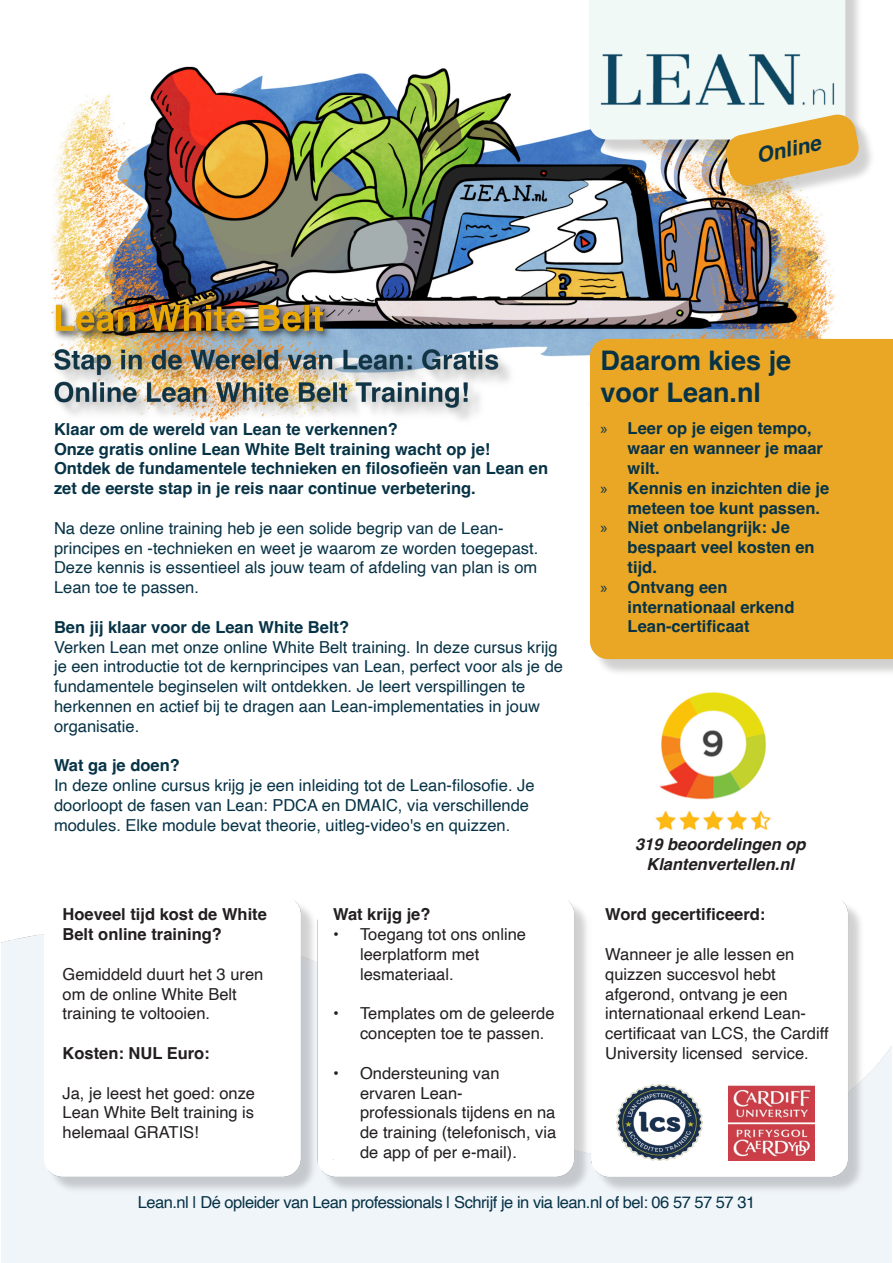
<style>
.page{position:relative;width:893px;height:1263px;background:#fff}
.page>*{position:absolute;margin:0;border:0;box-sizing:border-box;transform-origin:0 0}
.t1{font:700 27px/32.4px "Helvetica";color:#073346}
.t2{font:italic 700 21px "Helvetica";color:#073346}
.t3{font:16.5px/19.8px "Helvetica";color:#073346}
.t4{font:16.5px/19.8px "Helvetica";color:#231f20}
.t5{font:700 16.5px/19.8px "Helvetica";color:#073346}
.t6{font:700 16.5px/19.8px "Helvetica";color:#231f20}
.t7{font:16.5px "Helvetica";letter-spacing:-.03em;color:#073346}
.t8{font:italic 700 16.5px/19.8px "Helvetica";color:#231f20;text-align:center}
.s1{font-family:"Myriad Pro";font-weight:400}
</style>
<div class="page">
<img style="left:51px;top:66px;width:791px;height:366px">
<img style="left:45px;top:900px;width:819px;height:293px">
<img style="left:729px;top:1085px;width:86px;height:75px">
<img style="left:617px;top:1085px;width:86px;height:75px">
<img style="left:52px;top:301px;width:465px;height:126px">
<img style="left:655px;top:692px;width:116px;height:139px">
<img style="left:730px;top:125px;width:142px;height:77px">
<svg style="left:589px;top:0;width:271px;height:187px"></svg>
<div style="left:590px;top:339px;width:303px;height:320px;background:#eaa725"></div>
<p class="t2" style="left:755px;top:148px;width:67px;rotate:-12deg">Online</p>
<p class="t5" style="left:54px;top:420px;width:496px">Klaar om de wereld van Lean te verkennen?<br>Onze gratis online Lean White Belt training wacht op je!<br>Ontdek de fundamentele technieken en filosofieën van Lean en zet de eerste stap in je reis naar continue verbetering.</p>
<p class="t3" style="left:54px;top:519px;width:486px">Na deze online training heb je een solide begrip van de Lean&shy;principes en -technieken en weet je waarom ze worden toegepast.<br>Deze kennis is essentieel als jouw team of afdeling van plan is om Lean toe te passen.</p>
<p class="t5" style="left:54px;top:618px;width:297px">Ben jĳ klaar voor de Lean White Belt?</p>
<p class="t3" style="left:54px;top:638px;width:511px">Verken Lean met onze online White Belt training. In deze cursus krĳg je een introductie tot de kernprincipes van Lean, perfect voor als je de fundamentele beginselen wilt ontdekken. Je leert verspillingen te herkennen en actief bĳ te dragen aan Lean-implementaties in jouw organisatie.</p>
<p class="t5" style="left:54px;top:757px;width:127px">Wat ga je doen?</p>
<p class="t3" style="left:54px;top:776px;width:482px">In deze online cursus krĳg je een inleiding tot de Lean-filosofie. Je doorloopt de fasen van Lean: PDCA en DMAIC, via verschillende modules. Elke module bevat theorie, uitleg-video's en quizzen.</p>
<p class="t6" style="left:63px;top:906px;width:206px">Hoeveel tĳd kost de White<br>Belt online training?</p>
<p class="t4" style="left:63px;top:965px;width:202px">Gemiddeld duurt het 3 uren om de online White Belt training te voltooien.</p>
<p class="t6" style="left:63px;top:1044px;width:149px">Kosten: NUL Euro:</p>
<p class="t4" style="left:63px;top:1084px;width:194px;text-align:justify">Ja, je leest het goed: onze Lean White Belt training is helemaal GRATIS!</p>
<p class="t6" style="left:333px;top:906px;width:99px">Wat krĳg je?</p>
<p class="t4" style="left:360px;top:925px;width:168px;text-indent:-27px">• Toegang tot ons online leerplatform met lesmateriaal.</p>
<p class="t4" style="left:360px;top:1005px;width:196px;text-indent:-27px">• Templates om de geleerde concepten toe te passen.</p>
<p class="t4" style="left:360px;top:1064px;width:198px;text-indent:-27px">• Ondersteuning van ervaren Lean&shy;professionals tĳdens en na de training (telefonisch, via</p>
<p class="t4" style="left:333px;top:1143px;width:185px"><sub>•</sub> de app of per e-mail).</p>
<h1 class="t1" style="left:601px;top:345px;width:192px">Daarom kies je voor Lean.nl</h1>
<p class="t5" style="left:601px;top:420px;width:213px"><span class="s1">»</span> Leer op je eigen tempo,</p>
<p class="t5" style="left:628px;top:439px;width:197px">waar en wanneer je maar</p>
<p class="t5" style="left:628px;top:459px;width:34px">wilt.</p>
<p class="t5" style="left:601px;top:479px;width:230px"><span class="s1">»</span> Kennis en inzichten die je</p>
<p class="t5" style="left:628px;top:499px;width:194px">meteen toe kunt passen.</p>
<p class="t5" style="left:601px;top:519px;width:191px"><span class="s1">»</span> Niet onbelangrĳk: Je</p>
<p class="t5" style="left:628px;top:538px;width:189px">bespaart veel kosten en</p>
<p class="t5" style="left:628px;top:558px;width:31px">tĳd.</p>
<p class="t5" style="left:601px;top:578px;width:128px"><span class="s1">»</span> Ontvang een</p>
<p class="t5" style="left:628px;top:598px;width:168px">internationaal erkend</p>
<p class="t5" style="left:628px;top:618px;width:123px">Lean-certificaat</p>
<p class="t8" style="left:635px;top:835px;width:172px">319 beoordelingen op<br>Klantenvertellen.nl</p>
<p class="t6" style="left:605px;top:906px;width:162px">Word gecertificeerd:</p>
<p class="t4" style="left:605px;top:945px;width:225px">Wanneer je alle lessen en quizzen succesvol hebt afgerond, ontvang je een internationaal erkend Lean&shy;certificaat van LCS, the Cardiff<br>University licensed service.</p>
<p class="t7" style="left:138px;top:1195px;width:619px">Lean.nl | Dé opleider van Lean professionals | Schrĳf je in via lean.nl of bel: 06 57 57 57 31</p>
</div>
